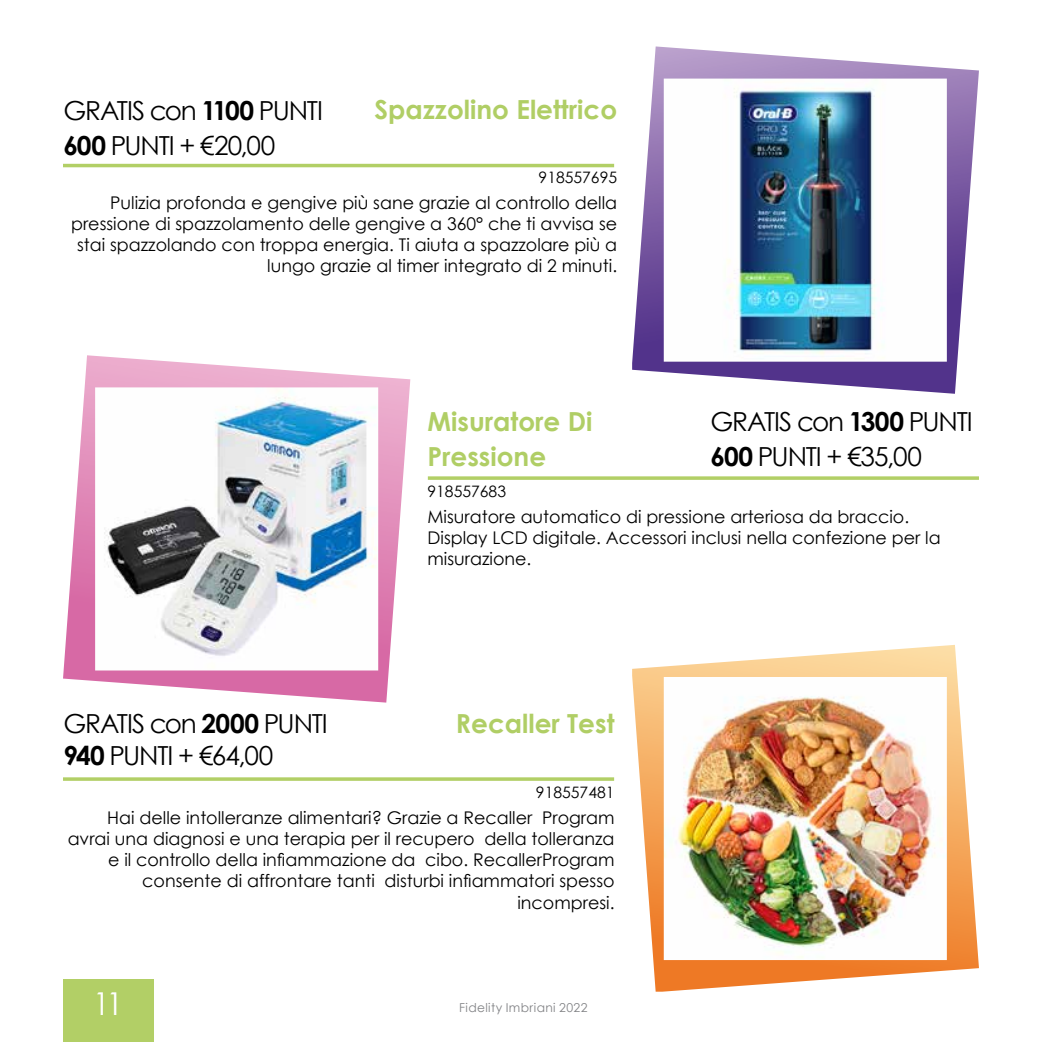
<style>
.page{position:relative;width:1042px;height:1042px;background:#fff}
.page>*{position:absolute;margin:0;border:0;box-sizing:border-box;transform-origin:0 0}
.t1{font:31.5px "Century Gothic";color:#fff}
.t2{font:26.25px/35px "Century Gothic";letter-spacing:-.045em;color:#000}
.t3{font:700 26.25px/35px "Century Gothic";color:#b0ce65}
.t4{font:17.5px/21px "Century Gothic";color:#000;text-align:right}
.t5{font:15.75px "Century Gothic";color:#000}
.t6{font:12.25px "Century Gothic";letter-spacing:.035em;color:#818285}
.s1{font-weight:700}
</style>
<div class="page">
<svg style="left:63px;top:355px;width:347px;height:347px"></svg>
<img style="left:632px;top:46px;width:347px;height:348px">
<img style="left:632px;top:645px;width:347px;height:346px">
<hr style="left:63px;top:164px;width:551px;height:3px;background:#b2cf66">
<svg style="left:428px;top:476px;width:551px;height:4px;background:#bbd478"></svg>
<svg style="left:63px;top:777px;width:551px;height:4px;background:#bbd478"></svg>
<div style="left:63px;top:979px;width:90px;height:63px;background:#b2cf66"></div>
<h2 class="t2" style="left:63px;top:92px;width:261px">GRATIS con <span class="s1">1100</span> PUNTI<br><span class="s1">600</span> PUNTI + €20,00</h2>
<h2 class="t3" style="left:374px;top:91px;width:244px">Spazzolino Elettrico</h2>
<p class="t5" style="left:538px;top:166px;width:80px">918557695</p>
<p class="t4" style="left:71px;top:192px;width:548px">Pulizia profonda e gengive più sane grazie al controllo della pressione di spazzolamento delle gengive a 360° che ti avvisa se stai spazzolando con troppa energia. Ti aiuta a spazzolare più a lungo grazie al timer integrato di 2 minuti.</p>
<h2 class="t3" style="left:427px;top:403px;width:166px">Misuratore Di<br>Pressione</h2>
<p class="t5" style="left:427px;top:480px;width:80px">918557683</p>
<h2 class="t2" style="left:710px;top:404px;width:264px">GRATIS con <span class="s1">1300</span> PUNTI<br><span class="s1">600</span> PUNTI + €35,00</h2>
<h2 class="t2" style="left:63px;top:707px;width:266px;line-height:31.5px">GRATIS con <span class="s1">2000</span> PUNTI<br><span class="s1">940</span> PUNTI + €64,00</h2>
<p class="t4" style="left:427px;top:506px;width:515px;text-align:left">Misuratore automatico di pressione arteriosa da braccio.<br>Display LCD digitale. Accessori inclusi nella confezione per la misurazione.</p>
<h2 class="t3" style="left:456px;top:705px;width:160px">Recaller Test</h2>
<p class="t5" style="left:536px;top:781px;width:80px">918557481</p>
<p class="t4" style="left:68px;top:807px;width:548px">Hai delle intolleranze alimentari? Grazie a Recaller Program avrai una diagnosi e una terapia per il recupero della tolleranza e il controllo della infiammazione da cibo. RecallerProgram consente di affrontare tanti disturbi infiammatori spesso incompresi.</p>
<h1 class="t1" style="left:93px;top:981px;width:32px">11</h1>
<p class="t6" style="left:459px;top:999px;width:130px">Fidelity Imbriani 2022</p>
</div>
